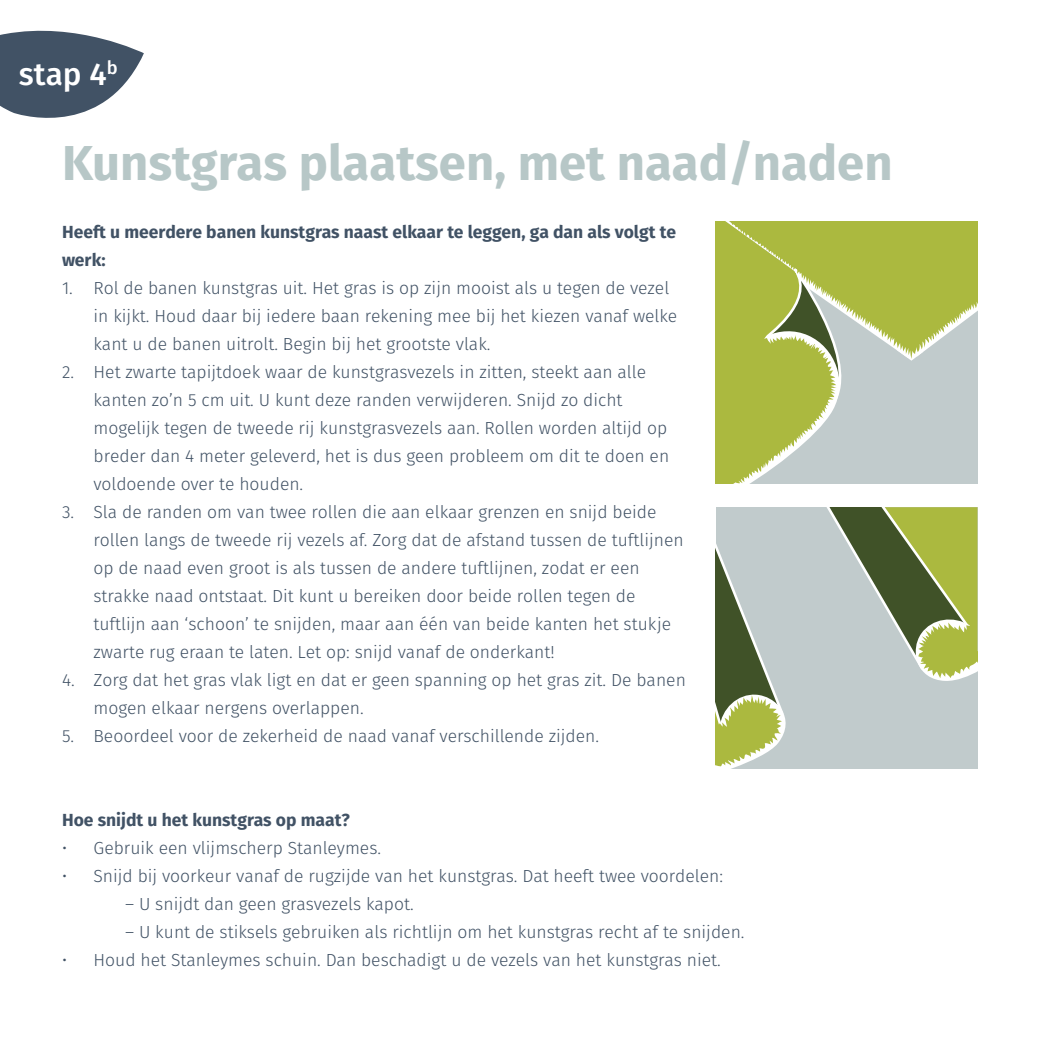
<style>
.page{position:relative;width:1042px;height:1042px;background:#fff}
.page>*{position:absolute;margin:0;border:0;box-sizing:border-box;transform-origin:0 0}
.t1{font:700 49px "Fira Sans";color:#b7c7c7}
.t2{font:500 31.5px "Fira Sans";color:#fff}
.t3{font:300 17.5px/28px "Fira Sans";color:#415265}
.t4{font:700 17.5px/28px "Fira Sans";color:#415265}
</style>
<div class="page">
<svg style="left:716px;top:222px;width:261px;height:261px"></svg>
<div style="left:716px;top:507px;width:261px;height:262px;background:#c1cbcc"></div>
<svg style="left:716px;top:544px;width:70px;height:225px"></svg>
<svg style="left:826px;top:507px;width:151px;height:174px"></svg>
<svg style="left:0;top:30px;width:144px;height:88px"></svg>
<h2 class="t2" style="left:19px;top:49px;width:100px">stap 4<sup>b</sup></h2>
<h1 class="t1" style="left:62px;top:121px;width:832px">Kunstgras plaatsen, met naad/naden</h1>
<p class="t4" style="left:62px;top:217px;width:615px">Heeft u meerdere banen kunstgras naast elkaar te leggen, ga dan als volgt te werk:</p>
<p class="t3" style="left:94px;top:274px;width:585px;text-indent:-32px">1. Rol de banen kunstgras uit. Het gras is op zijn mooist als u tegen de vezel in kijkt. Houd daar bij iedere baan rekening mee bij het kiezen vanaf welke kant u de banen uitrolt. Begin bij het grootste vlak.</p>
<p class="t3" style="left:94px;top:358px;width:577px;text-indent:-32px">2. Het zwarte tapijtdoek waar de kunstgrasvezels in zitten, steekt aan alle kanten zo’n 5 cm uit. U kunt deze randen verwijderen. Snijd zo dicht mogelijk tegen de tweede rij kunstgrasvezels aan. Rollen worden altijd op breder dan 4 meter geleverd, het is dus geen probleem om dit te doen en voldoende over te houden.</p>
<p class="t3" style="left:94px;top:498px;width:592px;text-indent:-32px">3. Sla de randen om van twee rollen die aan elkaar grenzen en snijd beide rollen langs de tweede rij vezels af. Zorg dat de afstand tussen de tuftlijnen op de naad even groot is als tussen de andere tuftlijnen, zodat er een strakke naad ontstaat. Dit kunt u bereiken door beide rollen tegen de tuftlijn aan ‘schoon’ te snijden, maar aan één van beide kanten het stukje zwarte rug eraan te laten. Let op: snijd vanaf de onderkant!</p>
<p class="t3" style="left:94px;top:666px;width:594px;text-indent:-32px">4. Zorg dat het gras vlak ligt en dat er geen spanning op het gras zit. De banen mogen elkaar nergens overlappen.</p>
<p class="t3" style="left:62px;top:722px;width:538px">5. Beoordeel voor de zekerheid de naad vanaf verschillende zijden.</p>
<p class="t4" style="left:62px;top:805px;width:289px">Hoe snijdt u het kunstgras op maat?</p>
<p class="t3" style="left:62px;top:834px;width:321px">• Gebruik een vlijmscherp Stanleymes.</p>
<p class="t3" style="left:62px;top:862px;width:662px">• Snijd bij voorkeur vanaf de rugzijde van het kunstgras. Dat heeft twee voordelen:</p>
<p class="t3" style="left:125px;top:890px;width:290px">– U snijdt dan geen grasvezels kapot.</p>
<p class="t3" style="left:125px;top:918px;width:621px">– U kunt de stiksels gebruiken als richtlijn om het kunstgras recht af te snijden.</p>
<p class="t3" style="left:62px;top:946px;width:660px">• Houd het Stanleymes schuin. Dan beschadigt u de vezels van het kunstgras niet.</p>
</div>
